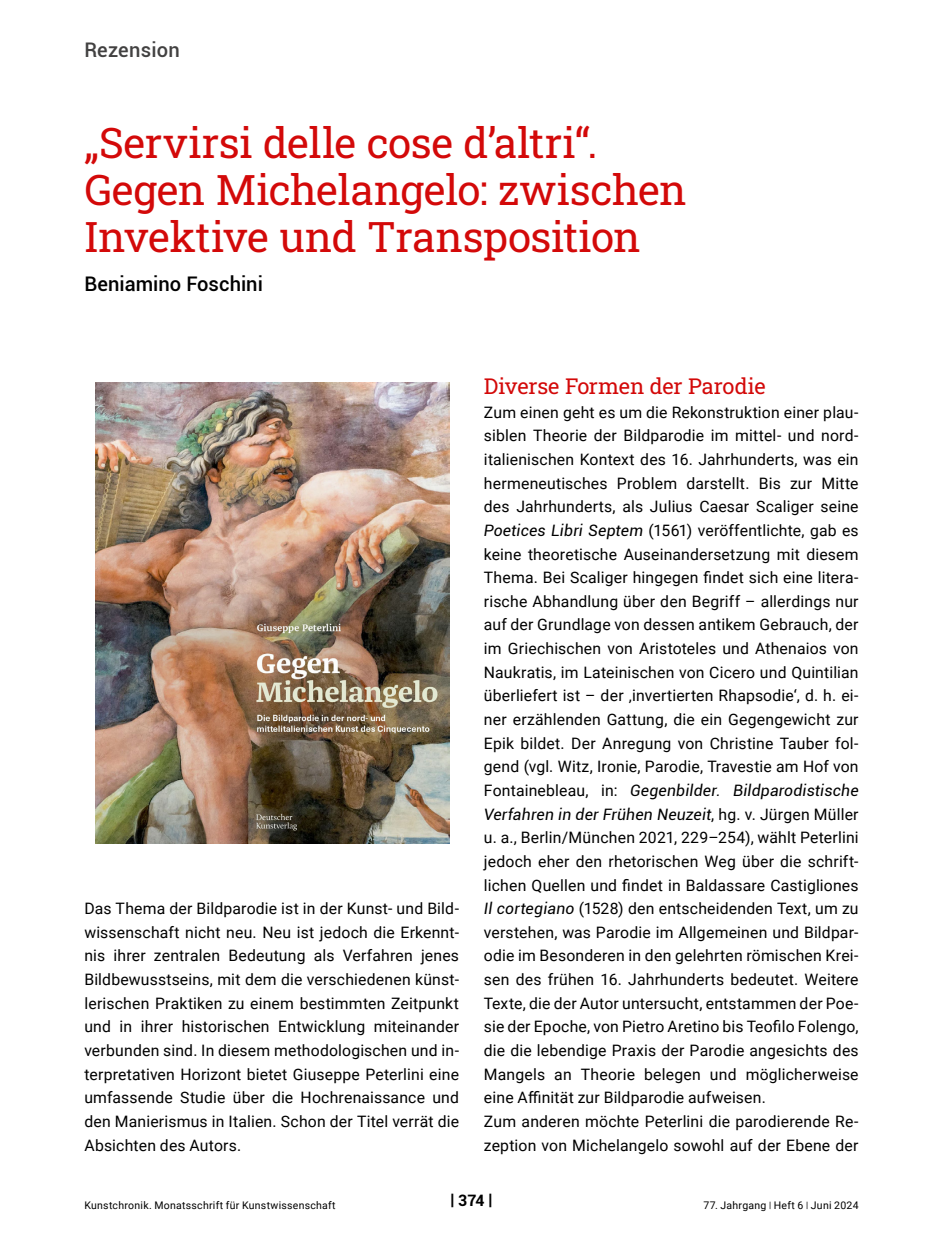
<style>
.page{position:relative;width:943px;height:1241px;background:#fff}
.page>*{position:absolute;margin:0;border:0;box-sizing:border-box;transform-origin:0 0}
.Titel-Slab-rot_24pt{font:42px/47.2px "Roboto Slab";letter-spacing:-.01em;color:#d30909}
.ZÜ_KC{font:21.88px "Roboto Slab";letter-spacing:-.01em;color:#d30909}
.Autorenzeile_9pt{font:500 20.12px "Roboto";color:#000}
.t1{font:500 20.12px "Roboto";letter-spacing:.01em;color:#424141}
.Fließtext{font:15.75px/23.6px "Roboto";letter-spacing:.01em;color:#000;text-align:justify}
.t2{font:700 15.75px "Roboto";color:#000}
.t3{font:10.5px "Roboto";letter-spacing:.025em;color:#000}
.s1{font-style:italic}
.s2{font-size:8.75px}
</style>
<div class="page">
<img style="left:96px;top:382px;width:353px;height:461px">
<p class="t1" style="left:84px;top:36px;width:97px">Rezension</p>
<p class="Titel-Slab-rot_24pt" style="left:84px;top:118px;width:604px">„Servirsi delle cose d’altri“.<br>Gegen Michelangelo: zwischen<br>Invektive und Transposition</p>
<p class="Autorenzeile_9pt" style="left:84px;top:269px;width:180px">Beniamino Foschini</p>
<p class="Fließtext" style="left:84px;top:896px;width:376px">Das Thema der Bildparodie ist in der Kunst- und Bild&shy;wissenschaft nicht neu. Neu ist jedoch die Erkennt&shy;nis ihrer zentralen Bedeutung als Verfahren jenes Bildbewusstseins, mit dem die verschiedenen künst&shy;lerischen Praktiken zu einem bestimmten Zeitpunkt und in ihrer historischen Entwicklung miteinander verbunden sind. In diesem methodologischen und in&shy;terpretativen Horizont bietet Giuseppe Peterlini eine umfassende Studie über die Hochrenaissance und den Manierismus in Italien. Schon der Titel verrät die Absichten des Autors.</p>
<p class="ZÜ_KC" style="left:484px;top:371px;width:283px">Diverse Formen der Parodie</p>
<p class="Fließtext" style="left:484px;top:399px;width:376px">Zum einen geht es um die Rekonstruktion einer plau&shy;siblen Theorie der Bildparodie im mittel- und nord&shy;italienischen Kontext des 16. Jahrhunderts, was ein hermeneutisches Problem darstellt. Bis zur Mitte des Jahrhunderts, als Julius Caesar Scaliger seine <span class="s1">Poetices Libri Septem</span> (1561) veröffentlichte, gab es keine theoretische Auseinandersetzung mit diesem Thema. Bei Scaliger hingegen findet sich eine litera&shy;rische Abhandlung über den Begriff – allerdings nur auf der Grundlage von dessen antikem Gebrauch, der im Griechischen von Aristoteles und Athenaios von Naukratis, im Lateinischen von Cicero und Quintilian überliefert ist – der ‚invertierten Rhapsodie‘, d. h. ei&shy;ner erzählenden Gattung, die ein Gegengewicht zur Epik bildet. Der Anregung von Christine Tauber fol&shy;gend (vgl. Witz, Ironie, Parodie, Travestie am Hof von Fontainebleau, in: <span class="s1">Gegenbilder. Bildparodistische Verfahren in der Frühen Neuzeit</span>, hg. v. Jürgen Müller u. a., Berlin/München 2021, 229–254), wählt Peterlini jedoch eher den rhetorischen Weg über die schrift&shy;lichen Quellen und findet in Baldassare Castigliones <span class="s1">Il cortegiano</span> (1528) den entscheidenden Text, um zu verstehen, was Parodie im Allgemeinen und Bildpar&shy;odie im Besonderen in den gelehrten römischen Krei&shy;sen des frühen 16. Jahrhunderts bedeutet. Weitere Texte, die der Autor untersucht, entstammen der Poe&shy;sie der Epoche, von Pietro Aretino bis Teofilo Folengo, die die lebendige Praxis der Parodie angesichts des Mangels an Theorie belegen und möglicherweise eine Affinität zur Bildparodie aufweisen.</p>
<p class="Fließtext" style="left:484px;top:1108px;width:376px">Zum anderen möchte Peterlini die parodierende Re&shy;zeption von Michelangelo sowohl auf der Ebene der</p>
<p class="t3" style="left:84px;top:1197px;width:253px">Kunstchronik. Monatsschrift für Kunstwissenschaft</p>
<p class="t2" style="left:450px;top:1189px;width:44px">| 374 |</p>
<p class="t3" style="left:703px;top:1197px;width:157px">77. Jahrgang <span class="s2">|</span> Heft 6 <span class="s2">|</span> Juni 2024</p>
</div>
